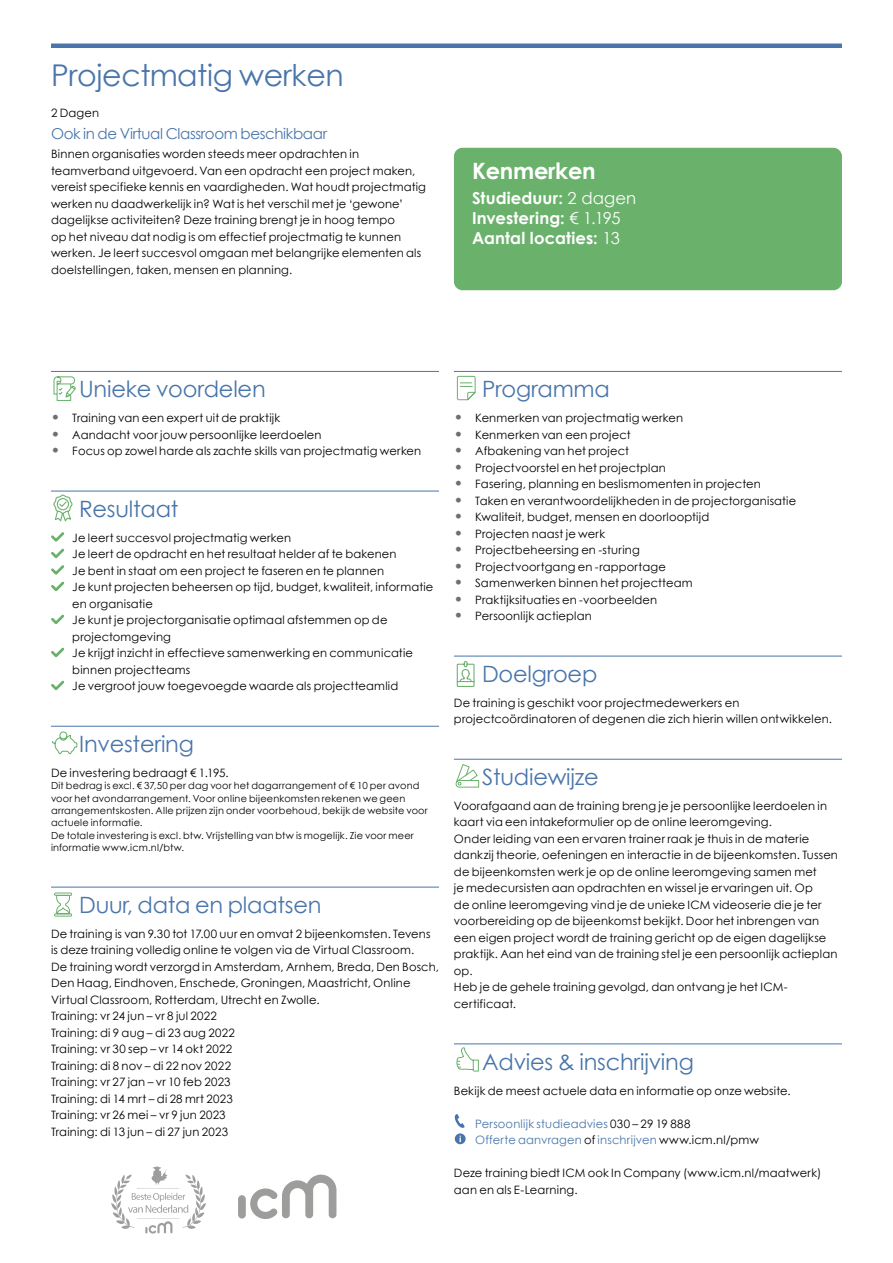
<style>
.page{position:relative;width:893px;height:1263px;background:#fff}
.page>*{position:absolute;margin:0;border:0;box-sizing:border-box;transform-origin:0 0}
.t1{font:30px "Century Gothic";letter-spacing:-.01em;color:#4975aa}
.t2{font:22.5px "Century Gothic";letter-spacing:-.01em;color:#4975aa}
.t3{font:700 22.5px "Century Gothic";letter-spacing:-.01em;color:#fff}
.t4{font:700 16.5px/19.8px "Century Gothic";letter-spacing:.01em;color:#fff}
.t5{font:15px "Century Gothic";letter-spacing:-.025em;color:#4975aa}
.t6{font:11.55px/16.5px "Century Gothic";letter-spacing:.015em;color:#000}
.t7{font:11.55px/16.5px "Century Gothic";letter-spacing:.015em;color:#4975aa}
.t8{font:9.75px/12.3px "Century Gothic";letter-spacing:.02em;color:#000}
.s1{font-weight:400}
.s2{font-family:"Univers LT Std";font-weight:300;font-size:13.5px;color:#706f6f}
.s3{color:#000}
</style>
<div class="page">
<div style="left:454px;top:148px;width:388px;height:142px;background:#6ab16c;border-radius:9px"></div>
<hr style="left:51px;top:371px;width:388px;height:1px;background:#4975aa">
<hr style="left:51px;top:491px;width:388px;height:1px;background:#4975aa">
<hr style="left:51px;top:726px;width:388px;height:1px;background:#4975aa">
<hr style="left:51px;top:887px;width:388px;height:1px;background:#4975aa">
<svg style="left:53px;top:376px;width:23px;height:25px"></svg>
<svg style="left:53px;top:494px;width:20px;height:27px"></svg>
<svg style="left:51px;top:532px;width:14px;height:60px"></svg>
<svg style="left:51px;top:614px;width:13px;height:11px"></svg>
<svg style="left:51px;top:647px;width:13px;height:11px"></svg>
<svg style="left:51px;top:680px;width:13px;height:11px"></svg>
<svg style="left:52px;top:731px;width:26px;height:24px"></svg>
<svg style="left:54px;top:892px;width:18px;height:25px"></svg>
<hr style="left:454px;top:371px;width:388px;height:1px;background:#4975aa">
<hr style="left:454px;top:656px;width:388px;height:1px;background:#4975aa">
<hr style="left:454px;top:759px;width:388px;height:1px;background:#4975aa">
<hr style="left:454px;top:1043px;width:388px;height:1px;background:#4975aa">
<svg style="left:456px;top:375px;width:20px;height:26px"></svg>
<svg style="left:456px;top:661px;width:19px;height:26px"></svg>
<svg style="left:455px;top:764px;width:24px;height:24px"></svg>
<svg style="left:456px;top:1047px;width:23px;height:24px"></svg>
<svg style="left:455px;top:1114px;width:11px;height:30px"></svg>
<hr style="left:51px;top:44px;width:791px;height:4px;background:#4975aa">
<svg style="left:111px;top:1166px;width:95px;height:67px"></svg>
<svg style="left:238px;top:1174px;width:98px;height:45px"></svg>
<h1 class="t1" style="left:51px;top:57px;width:294px">Projectmatig werken</h1>
<p class="t5" style="left:51px;top:124px;width:278px">Ook in de Virtual Classroom beschikbaar</p>
<p class="t6" style="left:51px;top:104px;width:50px">2 Dagen</p>
<p class="t6" style="left:51px;top:145px;width:377px">Binnen organisaties worden steeds meer opdrachten in teamverband uitgevoerd. Van een opdracht een project maken, vereist specifieke kennis en vaardigheden. Wat houdt projectmatig werken nu daadwerkelijk in? Wat is het verschil met je ‘gewone’ dagelijkse activiteiten? Deze training brengt je in hoog tempo<br>op het niveau dat nodig is om effectief projectmatig te kunnen werken. Je leert succesvol omgaan met belangrijke elementen als doelstellingen, taken, mensen en planning.</p>
<h2 class="t3" style="left:472px;top:156px;width:125px">Kenmerken</h2>
<h3 class="t4" style="left:472px;top:188px;width:166px">Studieduur: <span class="s1">2 dagen<br></span>Investering: <span class="s1">€ 1.195<br></span>Aantal locaties: <span class="s1">13</span></h3>
<h2 class="t2" style="left:79px;top:375px;width:188px">Unieke voordelen</h2>
<p class="t6" style="left:52px;top:409px;width:230px"><span class="s2">•</span> Training van een expert uit de praktijk</p>
<p class="t6" style="left:52px;top:426px;width:271px"><span class="s2">•</span> Aandacht voor jouw persoonlijke leerdoelen</p>
<p class="t6" style="left:52px;top:442px;width:370px"><span class="s2">•</span> Focus op zowel harde als zachte skills van projectmatig werken</p>
<h2 class="t2" style="left:79px;top:495px;width:101px">Resultaat</h2>
<p class="t6" style="left:72px;top:529px;width:363px">Je leert succesvol projectmatig werken<br>Je leert de opdracht en het resultaat helder af te bakenen<br>Je bent in staat om een project te faseren en te plannen<br>Je kunt projecten beheersen op tijd, budget, kwaliteit, informatie en organisatie<br>Je kunt je projectorganisatie optimaal afstemmen op de projectomgeving<br>Je krijgt inzicht in effectieve samenwerking en communicatie binnen projectteams<br>Je vergroot jouw toegevoegde waarde als projectteamlid</p>
<h2 class="t2" style="left:79px;top:730px;width:116px">Investering</h2>
<p class="t6" style="left:51px;top:764px;width:179px">De investering bedraagt € 1.195.</p>
<p class="t8" style="left:51px;top:779px;width:378px">Dit bedrag is excl. € 37,50 per dag voor het dagarrangement of € 10 per avond voor het avondarrangement. Voor online bijeenkomsten rekenen we geen arrangementskosten. Alle prijzen zijn onder voorbehoud, bekijk de website voor actuele informatie.<br>De totale investering is excl. btw. Vrijstelling van btw is mogelijk. Zie voor meer informatie www.icm.nl/btw.</p>
<h2 class="t2" style="left:79px;top:891px;width:244px">Duur, data en plaatsen</h2>
<p class="t6" style="left:51px;top:925px;width:390px">De training is van 9.30 tot 17.00 uur en omvat 2 bijeenkomsten. Tevens is deze training volledig online te volgen via de Virtual Classroom.<br>De training wordt verzorgd in Amsterdam, Arnhem, Breda, Den Bosch, Den Haag, Eindhoven, Enschede, Groningen, Maastricht, Online Virtual Classroom, Rotterdam, Utrecht en Zwolle.<br>Training: vr 24 jun – vr 8 jul 2022<br>Training: di 9 aug – di 23 aug 2022<br>Training: vr 30 sep – vr 14 okt 2022<br>Training: di 8 nov – di 22 nov 2022<br>Training: vr 27 jan – vr 10 feb 2023<br>Training: di 14 mrt – di 28 mrt 2023<br>Training: vr 26 mei – vr 9 jun 2023<br>Training: di 13 jun – di 27 jun 2023</p>
<h2 class="t2" style="left:482px;top:375px;width:129px">Programma</h2>
<p class="t6" style="left:455px;top:409px;width:230px"><span class="s2">•</span> Kenmerken van projectmatig werken</p>
<p class="t6" style="left:455px;top:426px;width:177px"><span class="s2">•</span> Kenmerken van een project</p>
<p class="t6" style="left:455px;top:442px;width:175px"><span class="s2">•</span> Afbakening van het project</p>
<p class="t6" style="left:455px;top:459px;width:212px"><span class="s2">•</span> Projectvoorstel en het projectplan</p>
<p class="t6" style="left:455px;top:475px;width:307px"><span class="s2">•</span> Fasering, planning en beslismomenten in projecten</p>
<p class="t6" style="left:455px;top:492px;width:343px"><span class="s2">•</span> Taken en verantwoordelijkheden in de projectorganisatie</p>
<p class="t6" style="left:455px;top:508px;width:256px"><span class="s2">•</span> Kwaliteit, budget, mensen en doorlooptijd</p>
<p class="t6" style="left:455px;top:525px;width:151px"><span class="s2">•</span> Projecten naast je werk</p>
<p class="t6" style="left:455px;top:541px;width:186px"><span class="s2">•</span> Projectbeheersing en -sturing</p>
<p class="t6" style="left:455px;top:558px;width:212px"><span class="s2">•</span> Projectvoortgang en -rapportage</p>
<p class="t6" style="left:455px;top:574px;width:239px"><span class="s2">•</span> Samenwerken binnen het projectteam</p>
<p class="t6" style="left:455px;top:591px;width:204px"><span class="s2">•</span> Praktijksituaties en -voorbeelden</p>
<p class="t6" style="left:455px;top:607px;width:138px"><span class="s2">•</span> Persoonlijk actieplan</p>
<h2 class="t2" style="left:482px;top:660px;width:117px">Doelgroep</h2>
<p class="t6" style="left:454px;top:694px;width:380px">De training is geschikt voor projectmedewerkers en projectcoördinatoren of degenen die zich hierin willen ontwikkelen.</p>
<h2 class="t2" style="left:482px;top:763px;width:118px">Studiewijze</h2>
<p class="t6" style="left:454px;top:797px;width:386px">Voorafgaand aan de training breng je je persoonlijke leerdoelen in kaart via een intakeformulier op de online leeromgeving.<br>Onder leiding van een ervaren trainer raak je thuis in de materie dankzij theorie, oefeningen en interactie in de bijeenkomsten. Tussen de bijeenkomsten werk je op de online leeromgeving samen met<br>je medecursisten aan opdrachten en wissel je ervaringen uit. Op<br>de online leeromgeving vind je de unieke ICM videoserie die je ter voorbereiding op de bijeenkomst bekijkt. Door het inbrengen van een eigen project wordt de training gericht op de eigen dagelijkse praktijk. Aan het eind van de training stel je een persoonlijk actieplan op.<br>Heb je de gehele training gevolgd, dan ontvang je het ICM&shy;certificaat.</p>
<h2 class="t2" style="left:482px;top:1048px;width:213px">Advies &amp; inschrijving</h2>
<p class="t6" style="left:454px;top:1082px;width:338px">Bekijk de meest actuele data en informatie op onze website.</p>
<p class="t7" style="left:475px;top:1115px;width:285px">Persoonlijk studieadvies <span class="s3">030 – 29 19 888<br></span>Offerte aanvragen <span class="s3">of</span> inschrijven <span class="s3">www.icm.nl/pmw</span></p>
<p class="t6" style="left:454px;top:1164px;width:369px">Deze training biedt ICM ook In Company (www.icm.nl/maatwerk) aan en als E-Learning.</p>
</div>
